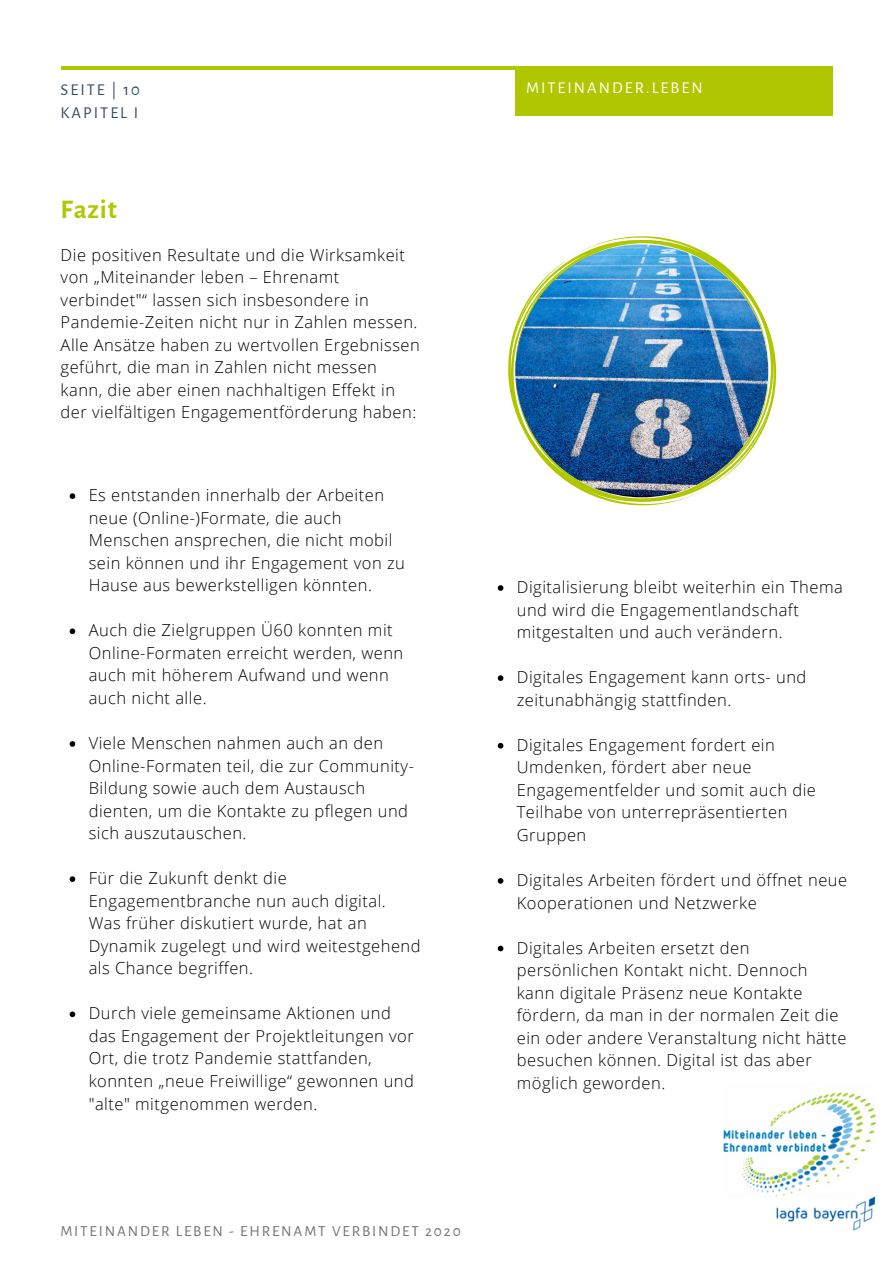
<style>
.page{position:relative;width:894px;height:1264px;background:#fff}
.page>*{position:absolute;margin:0;border:0;box-sizing:border-box;transform-origin:0 0}
.t1{font:700 27px "Alegreya Sans";letter-spacing:.03em;color:#b0c700}
.t2{font:300 16.5px/22.5px "Open Sans";letter-spacing:.03em;color:#000}
.t3{font:16.5px "Alegreya Sans";letter-spacing:.12em;color:#fff}
.t4{font:16.5px/22.5px "Alegreya Sans";letter-spacing:.12em;color:#364d62}
.t5{font:15.3px "Alegreya Sans";letter-spacing:.12em;color:#737373}
</style>
<div class="page">
<hr style="left:61px;top:66px;width:771px;height:4px;background:#b0c700">
<div style="left:515px;top:66px;width:317px;height:50px;background:#b0c700"></div>
<svg style="left:497px;top:585px;width:6px;height:6px"></svg>
<svg style="left:497px;top:675px;width:6px;height:6px"></svg>
<svg style="left:497px;top:743px;width:6px;height:5px"></svg>
<svg style="left:497px;top:878px;width:6px;height:5px"></svg>
<svg style="left:497px;top:945px;width:6px;height:6px"></svg>
<svg style="left:70px;top:493px;width:5px;height:6px"></svg>
<svg style="left:70px;top:628px;width:5px;height:6px"></svg>
<svg style="left:70px;top:741px;width:5px;height:5px"></svg>
<svg style="left:70px;top:876px;width:5px;height:6px"></svg>
<svg style="left:70px;top:1011px;width:5px;height:6px"></svg>
<img style="left:509px;top:239px;width:267px;height:267px">
<img style="left:723px;top:1092px;width:152px;height:138px">
<p class="t4" style="left:61px;top:79px;width:81px">SEITE | 10<br>KAPITEL I</p>
<h1 class="t1" style="left:61px;top:196px;width:58px">Fazit</h1>
<p class="t2" style="left:61px;top:243px;width:360px">Die positiven Resultate und die Wirksamkeit von „Miteinander leben – Ehrenamt verbindet"“ lassen sich insbesondere in Pandemie-Zeiten nicht nur in Zahlen messen.<br>Alle Ansätze haben zu wertvollen Ergebnissen geführt, die man in Zahlen nicht messen kann, die aber einen nachhaltigen Effekt in der vielfältigen Engagementförderung haben:</p>
<p class="t2" style="left:89px;top:483px;width:317px">Es entstanden innerhalb der Arbeiten neue (Online-)Formate, die auch Menschen ansprechen, die nicht mobil sein können und ihr Engagement von zu Hause aus bewerkstelligen könnten.</p>
<p class="t2" style="left:89px;top:618px;width:316px">Auch die Zielgruppen Ü60 konnten mit<br>Online-Formaten erreicht werden, wenn auch mit höherem Aufwand und wenn auch nicht alle.</p>
<p class="t2" style="left:89px;top:731px;width:326px">Viele Menschen nahmen auch an den Online-Formaten teil, die zur Community-Bildung sowie auch dem Austausch dienten, um die Kontakte zu pflegen und sich auszutauschen.</p>
<p class="t2" style="left:89px;top:866px;width:333px">Für die Zukunft denkt die<br>Engagementbranche nun auch digital.<br>Was früher diskutiert wurde, hat an<br>Dynamik zugelegt und wird weitestgehend als Chance begriffen.</p>
<p class="t2" style="left:89px;top:1001px;width:327px">Durch viele gemeinsame Aktionen und das Engagement der Projektleitungen vor Ort, die trotz Pandemie stattfanden, konnten „neue Freiwillige“ gewonnen und "alte" mitgenommen werden.</p>
<p class="t5" style="left:60px;top:1223px;width:402px">MITEINANDER LEBEN - EHRENAMT VERBINDET 2020</p>
<p class="t3" style="left:526px;top:80px;width:178px">MITEINANDER.LEBEN</p>
<p class="t2" style="left:516px;top:575px;width:327px">Digitalisierung bleibt weiterhin ein Thema und wird die Engagementlandschaft mitgestalten und auch verändern.</p>
<p class="t2" style="left:516px;top:665px;width:291px">Digitales Engagement kann orts- und zeitunabhängig stattfinden.</p>
<p class="t2" style="left:516px;top:733px;width:300px">Digitales Engagement fordert ein<br>Umdenken, fördert aber neue<br>Engagementfelder und somit auch die<br>Teilhabe von unterrepräsentierten<br>Gruppen</p>
<p class="t2" style="left:516px;top:868px;width:332px">Digitales Arbeiten fördert und öffnet neue<br>Kooperationen und Netzwerke</p>
<p class="t2" style="left:516px;top:935px;width:331px">Digitales Arbeiten ersetzt den persönlichen Kontakt nicht. Dennoch kann digitale Präsenz neue Kontakte fördern, da man in der normalen Zeit die ein oder andere Veranstaltung nicht hätte besuchen können. Digital ist das aber möglich geworden.</p>
</div>
